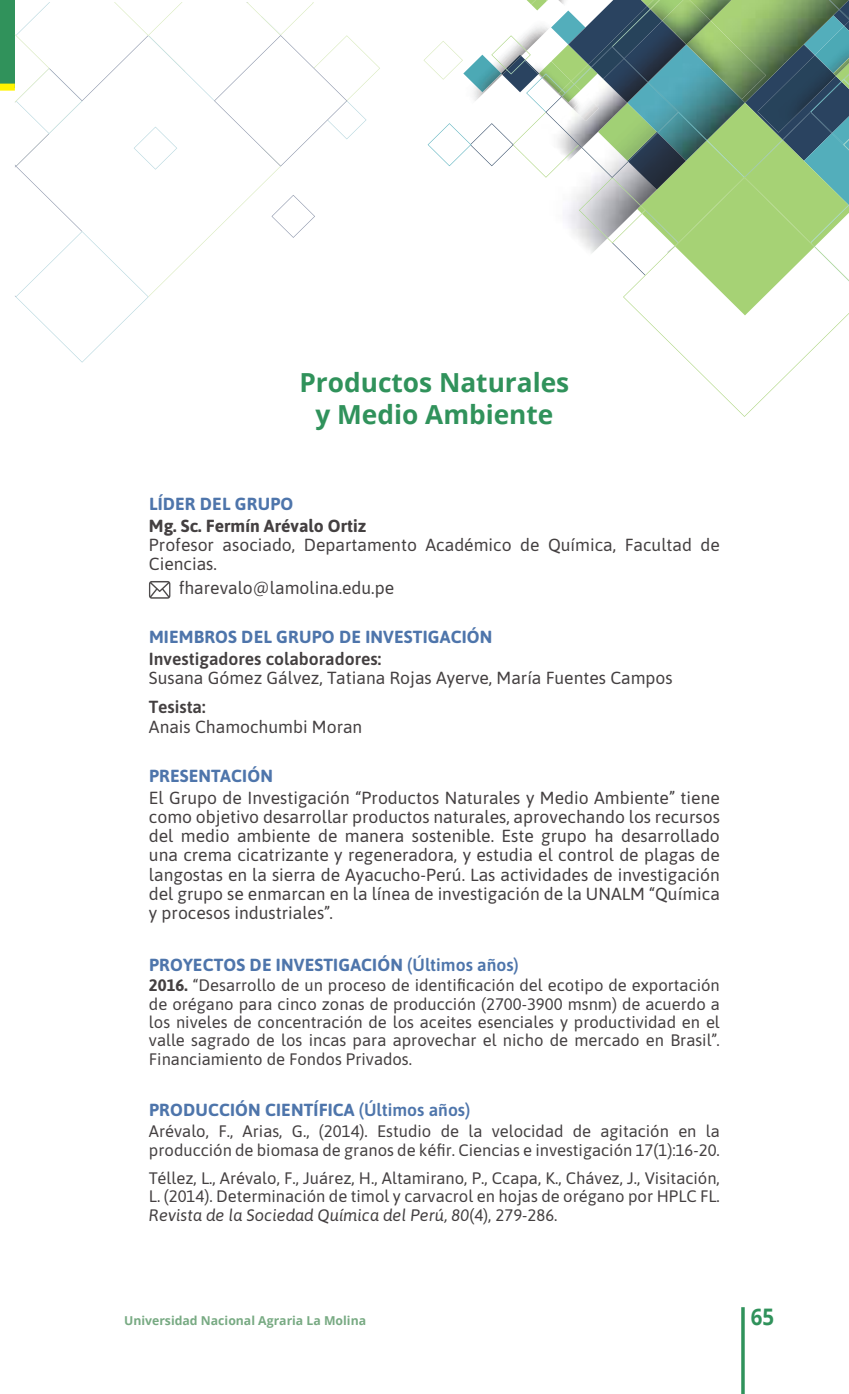
<style>
.page{position:relative;width:849px;height:1394px;background:#fff}
.page>*{position:absolute;margin:0;border:0;box-sizing:border-box;transform-origin:0 0}
.t1{font:700 26.25px/31.5px "Open Sans";color:#30925b;text-align:center}
.t2{font:700 22.75px "Open Sans";color:#30925b;scale:.9 1}
.t3{font:17.5px/19.2px "Asap";color:#444041}
.t4{font:700 17.5px "Asap";letter-spacing:.01em;color:#4e75ab}
.t5{font:600 17.5px "Asap";color:#444041}
.t6{font:700 17.5px "Asap";color:#444041}
.t7{font:16.62px/18.4px "Asap";color:#444041;text-align:justify}
.t8{font:700 12.25px "Open Sans";color:#78aa83}
.s1{font-weight:600}
.s2{font-weight:700}
.s3{font-style:italic}
</style>
<div class="page">
<div style="left:0;top:0;width:15px;height:87px;background:#30925b"></div>
<div style="left:0;top:84px;width:15px;height:7px;background:#fff300"></div>
<svg style="left:149px;top:581px;width:21px;height:18px"></svg>
<svg style="left:15px;top:2px;width:365px;height:361px"></svg>
<svg style="left:423px;top:0;width:426px;height:417px"></svg>
<img style="left:662px;top:0;width:48px;height:45px">
<hr style="left:741px;top:1307px;width:3px;height:87px;background:#30925b">
<h1 class="t1" style="left:299px;top:366px;width:271px">Productos Naturales y Medio Ambiente</h1>
<p class="t4" style="left:149px;top:491px;width:146px">LÍDER DEL GRUPO</p>
<p class="t6" style="left:149px;top:513px;width:219px">Mg. Sc. Fermín Arévalo Ortiz</p>
<p class="t3" style="left:149px;top:534px;width:572px">Profesor asociado, Departamento Académico de Química, Facultad de<br>Ciencias.</p>
<p class="t3" style="left:179px;top:578px;width:217px">fharevalo@lamolina.edu.pe</p>
<p class="t4" style="left:149px;top:625px;width:345px">MIEMBROS DEL GRUPO DE INVESTIGACIÓN</p>
<p class="t5" style="left:149px;top:647px;width:234px">Investigadores colaboradores:</p>
<p class="t3" style="left:149px;top:668px;width:525px">Susana Gómez Gálvez, Tatiana Rojas Ayerve, María Fuentes Campos</p>
<p class="t5" style="left:149px;top:695px;width:58px">Tesista:</p>
<p class="t3" style="left:149px;top:716px;width:215px">Anais Chamochumbi Moran</p>
<p class="t4" style="left:149px;top:763px;width:125px">PRESENTACIÓN</p>
<p class="t3" style="left:149px;top:787px;width:572px;text-align:justify">El Grupo de Investigación “Productos Naturales y Medio Ambiente” tiene como objetivo desarrollar productos naturales, aprovechando los recursos del medio ambiente de manera sostenible. Este grupo ha desarrollado una crema cicatrizante y regeneradora, y estudia el control de plagas de langostas en la sierra de Ayacucho-Perú. Las actividades de investigación del grupo se enmarcan en la línea de investigación de la UNALM “Química y procesos industriales”.</p>
<p class="t4" style="left:149px;top:952px;width:371px">PROYECTOS DE INVESTIGACIÓN <span class="s1">(Últimos años)</span></p>
<p class="t7" style="left:149px;top:975px;width:572px"><span class="s2">2016.</span> “Desarrollo de un proceso de identificación del ecotipo de exportación de orégano para cinco zonas de producción (2700-3900 msnm) de acuerdo a los niveles de concentración de los aceites esenciales y productividad en el valle sagrado de los incas para aprovechar el nicho de mercado en Brasil”.<br>Financiamiento de Fondos Privados.</p>
<p class="t4" style="left:149px;top:1098px;width:323px">PRODUCCIÓN CIENTÍFICA <span class="s1">(Últimos años)</span></p>
<p class="t7" style="left:149px;top:1121px;width:572px">Arévalo, F., Arias, G., (2014). Estudio de la velocidad de agitación en la producción de biomasa de granos de kéfir. Ciencias e investigación 17(1):16-20.</p>
<p class="t7" style="left:149px;top:1168px;width:572px">Téllez, L., Arévalo, F., Juárez, H., Altamirano, P., Ccapa, K., Chávez, J., Visitación, L. (2014). Determinación de timol y carvacrol en hojas de orégano por HPLC FL.<br><span class="s3">Revista de la Sociedad Química del Perú, 80</span>(4), 279-286.</p>
<p class="t8" style="left:124px;top:1312px;width:243px">Universidad Nacional Agraria La Molina</p>
<h2 class="t2" style="left:750px;top:1300px;width:27px">65</h2>
</div>
